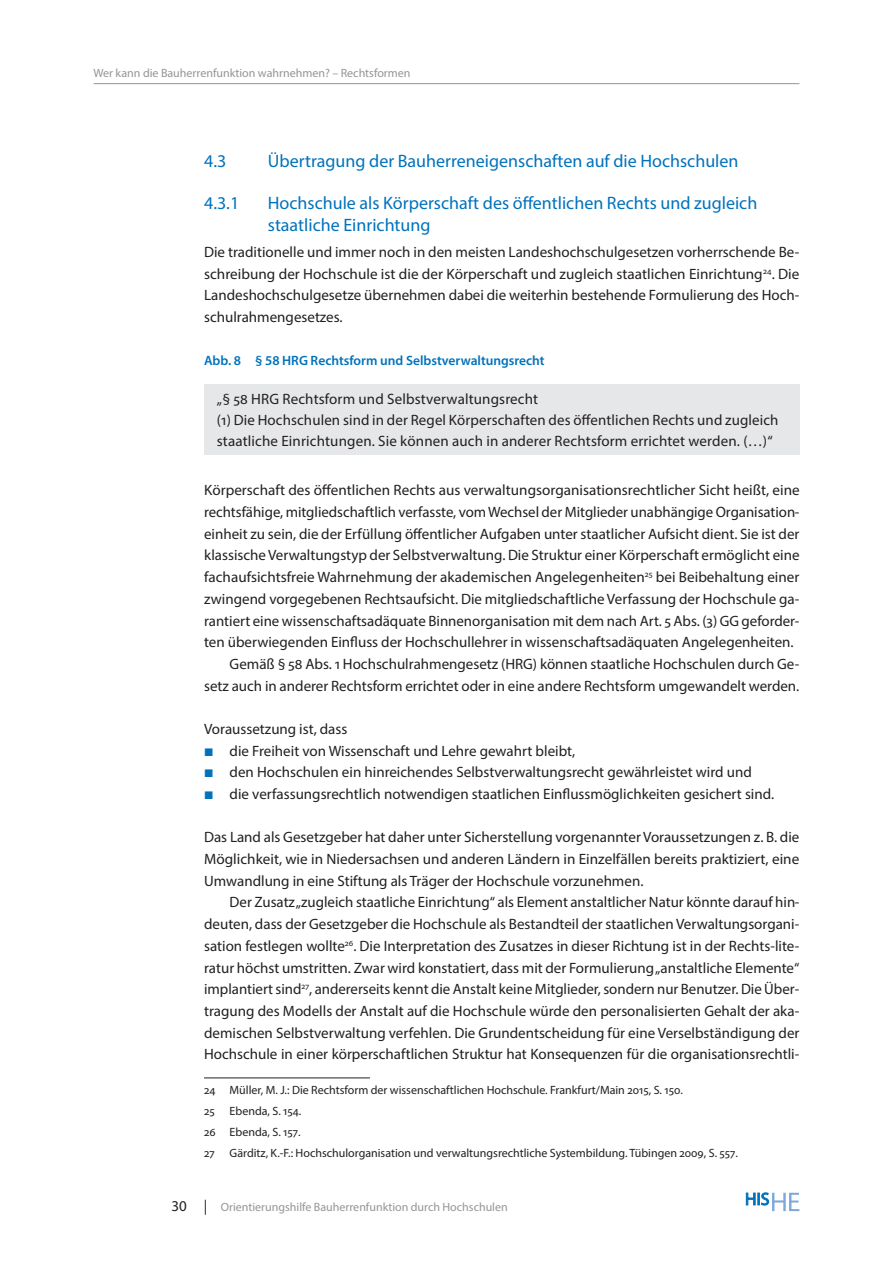
<style>
.page{position:relative;width:893px;height:1263px;background:#fff}
.page>*{position:absolute;margin:0;border:0;box-sizing:border-box;transform-origin:0 0}
.t1{font:18px/21.6px "Myriad Pro";color:#0072bc}
.t2{font:15px/21.8px "Myriad Pro";color:#231f20;text-align:justify}
.t3{font:600 13.5px "Myriad Pro";color:#0072bc}
.t4{font:12px/20.7px "Myriad Pro";color:#231f20}
.t5{font:12px "Myriad Pro";color:#939598}
.s1{font-size:15px;color:#231f20}
</style>
<div class="page">
<hr style="left:94px;top:83px;width:705px;height:1px;background:#939598">
<svg style="left:746px;top:1193px;width:53px;height:18px"></svg>
<div style="left:204px;top:384px;width:595px;height:70px;background:#e6e7e9"></div>
<hr style="left:204px;top:1078px;width:166px;height:1px;background:#231f20">
<p class="t5" style="left:94px;top:66px;width:319px">Wer kann die Bauherrenfunktion wahrnehmen? – Rechtsformen</p>
<p class="t1" style="left:204px;top:149px;width:24px">4.3</p>
<p class="t1" style="left:268px;top:149px;width:472px">Übertragung der Bauherreneigenschaften auf die Hochschulen</p>
<p class="t1" style="left:204px;top:192px;width:37px">4.3.1</p>
<p class="t1" style="left:268px;top:192px;width:491px">Hochschule als Körperschaft des öffentlichen Rechts und zugleich staatliche Einrichtung</p>
<p class="t2" style="left:204px;top:241px;width:597px">Die traditionelle und immer noch in den meisten Landeshochschulgesetzen vorherrschende Be&shy;schreibung der Hochschule ist die der Körperschaft und zugleich staatlichen Einrichtung<sup>24</sup>. Die Landeshochschulgesetze übernehmen dabei die weiterhin bestehende Formulierung des Hoch&shy;schulrahmengesetzes.</p>
<p class="t3" style="left:204px;top:352px;width:342px">Abb. 8 § 58 HRG Rechtsform und Selbstverwaltungsrecht</p>
<p class="t2" style="left:217px;top:388px;width:563px;line-height:21px;text-align:left">„§ 58 HRG Rechtsform und Selbstverwaltungsrecht<br>(1) Die Hochschulen sind in der Regel Körperschaften des öffentlichen Rechts und zugleich staatliche Einrichtungen. Sie können auch in anderer Rechtsform errichtet werden. (…)“</p>
<p class="t2" style="left:204px;top:479px;width:597px">Körperschaft des öffentlichen Rechts aus verwaltungsorganisationsrechtlicher Sicht heißt, eine</p>
<p class="t2" style="left:204px;top:501px;width:597px">rechtsfähige, mitgliedschaftlich verfasste, vom Wechsel der Mitglieder unabhängige Organisation-</p>
<p class="t2" style="left:204px;top:523px;width:597px">einheit zu sein, die der Erfüllung öffentlicher Aufgaben unter staatlicher Aufsicht dient. Sie ist der</p>
<p class="t2" style="left:204px;top:544px;width:597px">klassische Verwaltungstyp der Selbstverwaltung. Die Struktur einer Körperschaft ermöglicht eine</p>
<p class="t2" style="left:204px;top:566px;width:597px">fachaufsichtsfreie Wahrnehmung der akademischen Angelegenheiten<sup>25</sup> bei Beibehaltung einer</p>
<p class="t2" style="left:204px;top:588px;width:597px">zwingend vorgegebenen Rechtsaufsicht. Die mitgliedschaftliche Verfassung der Hochschule ga-</p>
<p class="t2" style="left:204px;top:609px;width:597px">rantiert eine wissenschaftsadäquate Binnenorganisation mit dem nach Art. 5 Abs. (3) GG geforder-</p>
<p class="t2" style="left:204px;top:631px;width:591px">ten überwiegenden Einfluss der Hochschullehrer in wissenschaftsadäquaten Angelegenheiten.</p>
<p class="t2" style="left:230px;top:653px;width:571px">Gemäß § 58 Abs. 1 Hochschulrahmengesetz (HRG) können staatliche Hochschulen durch Ge-</p>
<p class="t2" style="left:204px;top:674px;width:597px">setz auch in anderer Rechtsform errichtet oder in eine andere Rechtsform umgewandelt werden.</p>
<p class="t2" style="left:230px;top:718px;width:546px;text-align:left;text-indent:-26px">Voraussetzung ist, dass<br>die Freiheit von Wissenschaft und Lehre gewahrt bleibt,<br>den Hochschulen ein hinreichendes Selbstverwaltungsrecht gewährleistet wird und die verfassungsrechtlich notwendigen staatlichen Einflussmöglichkeiten gesichert sind.</p>
<p class="t2" style="left:204px;top:826px;width:597px">Das Land als Gesetzgeber hat daher unter Sicherstellung vorgenannter Voraussetzungen z. B. die Möglichkeit, wie in Niedersachsen und anderen Ländern in Einzelfällen bereits praktiziert, eine Umwandlung in eine Stiftung als Träger der Hochschule vorzunehmen.</p>
<p class="t2" style="left:204px;top:891px;width:597px;text-indent:26px">Der Zusatz „zugleich staatliche Einrichtung“ als Element anstaltlicher Natur könnte darauf hin&shy;deuten, dass der Gesetzgeber die Hochschule als Bestandteil der staatlichen Verwaltungsorgani&shy;sation festlegen wollte<sup>26</sup>. Die Interpretation des Zusatzes in dieser Richtung ist in der Rechts-lite&shy;ratur höchst umstritten. Zwar wird konstatiert, dass mit der Formulierung „anstaltliche Elemente“ implantiert sind<sup>27</sup>, andererseits kennt die Anstalt keine Mitglieder, sondern nur Benutzer. Die Über&shy;tragung des Modells der Anstalt auf die Hochschule würde den personalisierten Gehalt der aka&shy;demischen Selbstverwaltung verfehlen. Die Grundentscheidung für eine Verselbständigung der Hochschule in einer körperschaftlichen Struktur hat Konsequenzen für die organisationsrechtli-</p>
<p class="t4" style="left:204px;top:1080px;width:480px">24 Müller, M. J.: Die Rechtsform der wissenschaftlichen Hochschule. Frankfurt/Main 2015, S. 150.<br>25 Ebenda, S. 154.<br>26 Ebenda, S. 157.<br>27</p>
<p class="t4" style="left:230px;top:1142px;width:510px">Gärditz, K.-F.: Hochschulorganisation und verwaltungsrechtliche Systembildung. Tübingen 2009, S. 557.</p>
<p class="t5" style="left:171px;top:1200px;width:338px"><span class="s1">30 |</span> Orientierungshilfe Bauherrenfunktion durch Hochschulen</p>
</div>
